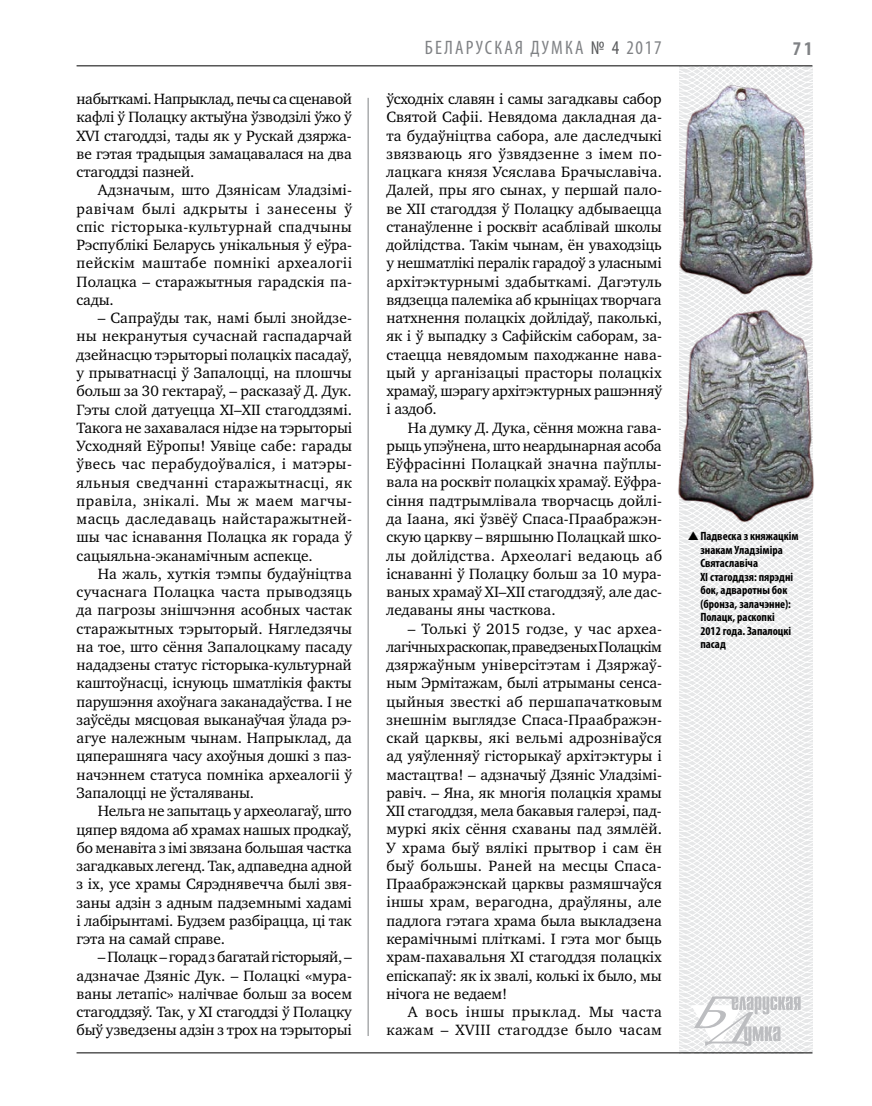
<style>
.page{position:relative;width:872px;height:1106px;background:#fff}
.page>*{position:absolute;margin:0;border:0;box-sizing:border-box;transform-origin:0 0}
.t1{font:condensed 19.5px "Myriad Pro";letter-spacing:.11em;color:#808285}
.t2{font:700 condensed 19.5px "Myriad Pro";color:#808285}
.t3{font:15.3px/18.3px "Charter C";color:#000;text-align:justify}
.t4{font:15.3px/18.3px "Charter C";letter-spacing:.03em;color:#000;text-align:right}
.t5{font:700 condensed 12px/13.5px "Myriad Pro";color:#000}
.s1{color:#58595b}
</style>
<div class="page">
<hr style="left:368px;top:98px;width:1px;height:938px;background:#808285">
<svg style="left:621px;top:65px;width:192px;height:989px"></svg>
<svg style="left:691px;top:996px;width:109px;height:53px"></svg>
<hr style="left:77px;top:65px;width:735px;height:1px;background:#000">
<hr style="left:77px;top:1052px;width:735px;height:1px;background:#000">
<img style="left:652px;top:74px;width:161px;height:269px">
<img style="left:662px;top:301px;width:152px;height:257px">
<svg style="left:688px;top:531px;width:23px;height:10px"></svg>
<p class="t3" style="left:77px;top:90px;width:277px">набыткамі. Напрыклад, печы са сценавой кафлі ў Полацку актыўна ўзводзілі ўжо ў XVI стагоддзі, тады як у Рускай дзяржа&shy;ве гэтая традыцыя замацавалася на два стагоддзі пазней.</p>
<p class="t3" style="left:77px;top:181px;width:277px;text-indent:21px">Адзначым, што Дзянісам Уладзімі&shy;равічам былі адкрыты і занесены ў спіс гісторыка-культурнай спадчыны Рэспублікі Беларусь унікальныя ў еўра&shy;пейскім маштабе помнікі археалогіі Полацка – старажытныя гарадскія па&shy;сады.</p>
<p class="t3" style="left:77px;top:309px;width:277px;text-indent:21px">– Сапраўды так, намі былі знойдзе&shy;ны некранутыя сучаснай гаспадарчай дзейнасцю тэрыторыі полацкіх пасадаў, у прыватнасці ў Запалоцці, на плошчы больш за 30 гектараў, – расказаў Д. Дук.<br>Гэты слой датуецца ХІ–ХІІ стагоддзямі.<br>Такога не захавалася нідзе на тэрыторыі Усходняй Еўропы! Уявіце сабе: гарады ўвесь час перабудоўваліся, і матэры&shy;яльныя сведчанні старажытнасці, як правіла, знікалі. Мы ж маем магчы&shy;масць даследаваць найстаражытней&shy;шы час існавання Полацка як горада ў сацыяльна-эканамічным аспекце.</p>
<p class="t3" style="left:77px;top:564px;width:277px;text-indent:21px">На жаль, хуткія тэмпы будаўніцтва сучаснага Полацка часта прыводзяць да пагрозы знішчэння асобных частак старажытных тэрыторый. Нягледзячы на тое, што сёння Запалоцкаму пасаду нададзены статус гісторыка-культурнай каштоўнасці, існуюць шматлікія факты парушэння ахоўнага заканадаўства. І не заўсёды мясцовая выканаўчая ўлада рэ&shy;агуе належным чынам. Напрыклад, да цяперашняга часу ахоўныя дошкі з паз&shy;начэннем статуса помніка археалогіі ў Запалоцці не ўсталяваны.</p>
<p class="t3" style="left:77px;top:802px;width:277px;text-indent:21px">Нельга не запытаць у археолагаў, што цяпер вядома аб храмах нашых продкаў, бо менавіта з імі звязана большая частка загадкавых легенд. Так, адпаведна адной з іх, усе храмы Сярэднявечча былі звя&shy;заны адзін з адным падземнымі хадамі і лабірынтамі. Будзем разбірацца, ці так гэта на самай справе.</p>
<p class="t3" style="left:77px;top:948px;width:277px;text-indent:21px">– Полацк – горад з багатай гісторыяй, – адзначае Дзяніс Дук. – Полацкі «мура&shy;ваны летапіс» налічвае больш за восем стагоддзяў. Так, у XI стагоддзі ў Полацку быў узведзены адзін з трох на тэрыторыі</p>
<p class="t1" style="left:425px;top:36px;width:238px">БЕЛАРУСКАЯ ДУМКА <span class="s1">№ 4</span> 2017</p>
<p class="t2" style="left:793px;top:37px;width:21px">71</p>
<p class="t3" style="left:386px;top:90px;width:277px">ўсходніх славян і самы загадкавы сабор Святой Сафіі. Невядома дакладная да&shy;та будаўніцтва сабора, але даследчыкі звязваюць яго ўзвядзенне з імем по&shy;лацкага князя Усяслава Брачыславіча.<br>Далей, пры яго сынах, у першай пало&shy;ве XII стагоддзя ў Полацку адбываецца станаўленне і росквіт асаблівай школы дойлідства. Такім чынам, ён уваходзіць у нешматлікі пералік гарадоў з уласнымі архітэктурнымі здабыткамі. Дагэтуль вядзецца палеміка аб крыніцах творчага натхнення полацкіх дойлідаў, паколькі, як і ў выпадку з Сафійскім саборам, за&shy;стаецца невядомым паходжанне нава&shy;цый у арганізацыі прасторы полацкіх храмаў, шэрагу архітэктурных рашэнняў і аздоб.</p>
<p class="t3" style="left:386px;top:418px;width:277px;text-align:left;text-indent:21px">На думку Д. Дука, сёння можна гава&shy;рыць упэўнена, што неардынарная асоба Еўфрасінні Полацкай значна паўплы&shy;вала на росквіт полацкіх храмаў. Еўфра&shy;сіння падтрымлівала творчасць дойлі-- да Іаана, які ўзвёў Спаса-Праабражэн&shy;скую царкву – вяршыню Полацкай шко&shy;лы дойлідства. Археолагі ведаюць аб існаванні ў Полацку больш за 10 мура&shy;ваных храмаў XI–XII стагоддзяў, але дас&shy;ледаваны яны часткова.</p>
<p class="t3" style="left:386px;top:619px;width:277px;text-indent:21px">– Толькі ў 2015 годзе, у час археа&shy;лагічных раскопак, праведзеных Полацкім дзяржаўным універсітэтам і Дзяржаў&shy;ным Эрмітажам, былі атрыманы сенса&shy;цыйныя звесткі аб першапачатковым знешнім выглядзе Спаса-Праабражэн&shy;скай царквы, які вельмі адрозніваўся ад уяўленняў гісторыкаў архітэктуры і мастацтва! – адзначыў Дзяніс Уладзімі&shy;равіч. – Яна, як многія полацкія храмы XII стагоддзя, мела бакавыя галерэі, пад&shy;муркі якіх сёння схаваны пад зямлёй.<br>У храма быў вялікі прытвор і сам ён быў большы. Раней на месцы Спаса-Праабражэнскай царквы размяшчаўся іншы храм, верагодна, драўляны, але падлога гэтага храма была выкладзена керамічнымі пліткамі. І гэта мог быць храм-пахавальня XI стагоддзя полацкіх епіскапаў: як іх звалі, колькі іх было, мы нічога не ведаем!</p>
<p class="t4" style="left:386px;top:1002px;width:277px">А вось іншы прыклад. Мы часта кажам – XVIII стагоддзе было часам</p>
<p class="t5" style="left:700px;top:529px;width:100px">Падвеска з княжацкім знакам Уладзіміра<br>Святаславіча<br>ХІ стагоддзя: пярэдні бок, адваротны бок (бронза, залачэнне):<br>Полацк, раскопкі<br>2012 года. Запалоцкі пасад</p>
</div>
